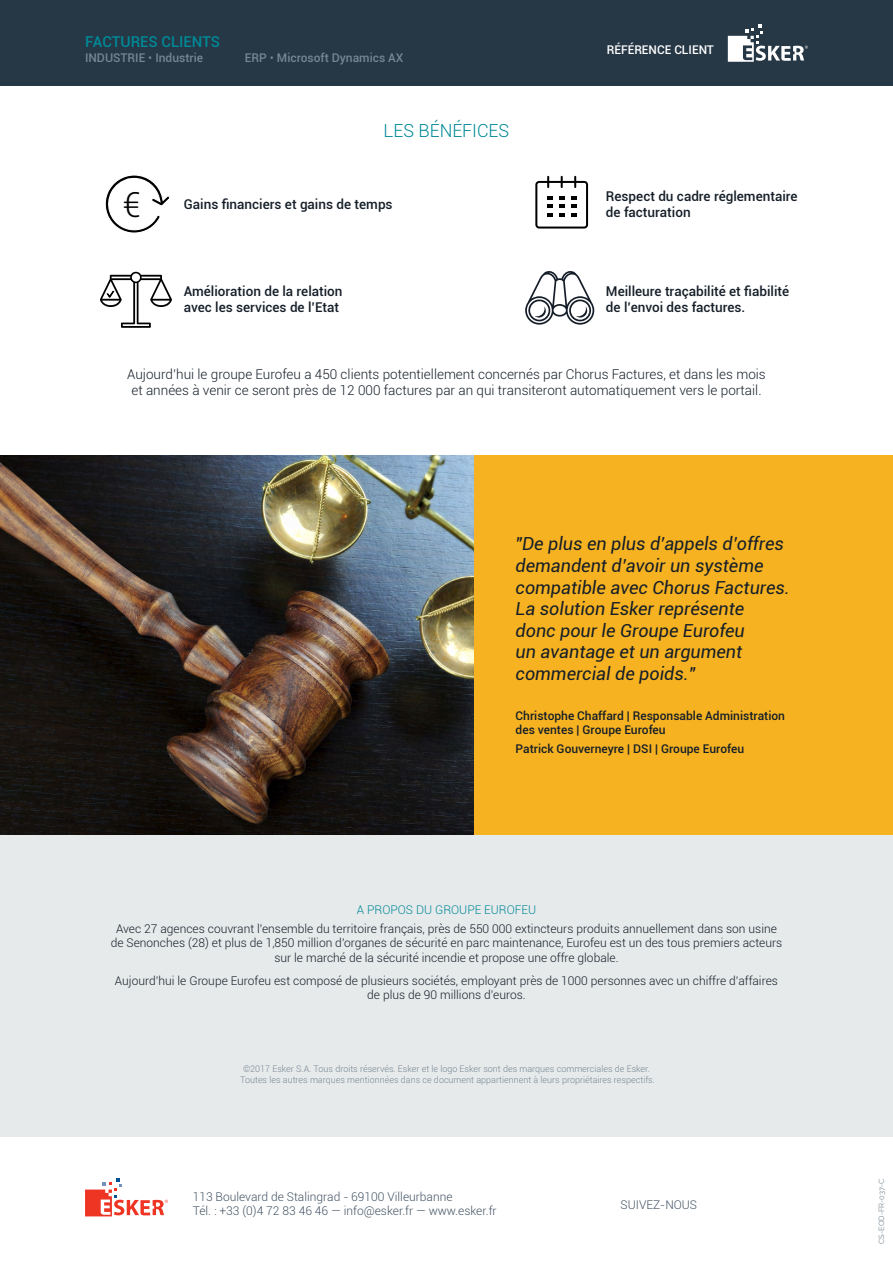
<style>
.page{position:relative;width:893px;height:1263px;background:#fff}
.page>*{position:absolute;margin:0;border:0;box-sizing:border-box;transform-origin:0 0}
.t1{font:300 34.5px "Roboto";color:#000}
.t2{font:italic 18px/21.6px "Roboto";color:#151e28}
.t3{font:300 18px "Roboto";color:#008996}
.t4{font:500 15px "Roboto";color:#008996}
.t5{font:300 13.5px/16.2px "Roboto";color:#151e28;text-align:center}
.t6{font:500 13.5px/16.2px "Roboto";color:#151e28}
.t7{font:300 12px/14.4px "Roboto";color:#151e28;text-align:center}
.t8{font:500 12px/14.4px "Roboto";color:#151e28}
.t9{font:300 12px/14.4px "Roboto";color:#435363}
.t10{font:500 12px "Roboto";color:#778692}
.t11{font:300 12px "Roboto";color:#008996}
.t12{font:500 12px "Roboto";color:#fff}
.t13{font:300 9px/10.8px "Roboto";color:#778692;text-align:center}
.t14{font:7.5px "Raleway";letter-spacing:-.005em;color:#778692}
.s1{font-weight:400}
</style>
<div class="page">
<div style="left:0;top:828px;width:893px;height:309px;background:#e6eaeb"></div>
<div style="left:473px;top:455px;width:420px;height:380px;background:#f6b221"></div>
<div style="left:0;top:0;width:893px;height:85px;background:#263746"></div>
<svg style="left:728px;top:24px;width:80px;height:38px"></svg>
<img style="left:0;top:455px;width:473px;height:380px">
<svg style="left:525px;top:271px;width:69px;height:54px"></svg>
<svg style="left:105px;top:175px;width:65px;height:58px"></svg>
<svg style="left:100px;top:272px;width:72px;height:56px"></svg>
<svg style="left:535px;top:176px;width:53px;height:53px"></svg>
<svg style="left:85px;top:1178px;width:83px;height:38px"></svg>
<p class="t4" style="left:85px;top:31px;width:137px">FACTURES CLIENTS</p>
<p class="t10" style="left:85px;top:49px;width:120px">INDUSTRIE <span class="s1">•</span> Industrie</p>
<p class="t10" style="left:245px;top:49px;width:160px">ERP <span class="s1">•</span> Microsoft Dynamics AX</p>
<h2 class="t3" style="left:384px;top:118px;width:127px">LES BÉNÉFICES</h2>
<p class="t12" style="left:607px;top:41px;width:109px">RÉFÉRENCE CLIENT</p>
<h1 class="t1" style="left:123px;top:181px;width:20px">€</h1>
<p class="t6" style="left:184px;top:196px;width:210px">Gains financiers et gains de temps</p>
<p class="t6" style="left:606px;top:188px;width:193px">Respect du cadre réglementaire de facturation</p>
<p class="t6" style="left:184px;top:282px;width:160px">Amélioration de la relation avec les services de l’Etat</p>
<p class="t6" style="left:606px;top:282px;width:185px">Meilleure traçabilité et fiabilité de l’envoi des factures.</p>
<p class="t5" style="left:127px;top:366px;width:640px">Aujourd’hui le groupe Eurofeu a 450 clients potentiellement concernés par Chorus Factures, et dans les mois et années à venir ce seront près de 12 000 factures par an qui transiteront automatiquement vers le portail.</p>
<h2 class="t2" style="left:516px;top:532px;width:276px">"De plus en plus d’appels d’offres demandent d’avoir un système compatible avec Chorus Factures.<br>La solution Esker représente<br>donc pour le Groupe Eurofeu<br>un avantage et un argument commercial de poids."</h2>
<p class="t8" style="left:516px;top:708px;width:271px">Christophe Chaffard | Responsable Administration des ventes | Groupe Eurofeu</p>
<p class="t8" style="left:516px;top:741px;width:230px">Patrick Gouverneyre | DSI | Groupe Eurofeu</p>
<p class="t11" style="left:357px;top:901px;width:181px">A PROPOS DU GROUPE EUROFEU</p>
<p class="t7" style="left:111px;top:921px;width:673px">Avec 27 agences couvrant l'ensemble du territoire français, près de 550 000 extincteurs produits annuellement dans son usine de Senonches (28) et plus de 1,850 million d'organes de sécurité en parc maintenance, Eurofeu est un des tous premiers acteurs sur le marché de la sécurité incendie et propose une offre globale.</p>
<p class="t7" style="left:115px;top:973px;width:664px">Aujourd’hui le Groupe Eurofeu est composé de plusieurs sociétés, employant près de 1000 personnes avec un chiffre d’affaires de plus de 90 millions d’euros.</p>
<p class="t13" style="left:240px;top:1063px;width:416px">©2017 Esker S.A. Tous droits réservés. Esker et le logo Esker sont des marques commerciales de Esker.<br>Toutes les autres marques mentionnées dans ce document appartiennent à leurs propriétaires respectifs.</p>
<p class="t9" style="left:193px;top:1189px;width:305px">113 Boulevard de Stalingrad - 69100 Villeurbanne<br>Tél. : +33 (0)4 72 83 46 46 — info@esker.fr — www.esker.fr</p>
<p class="t9" style="left:621px;top:1197px;width:78px">SUIVEZ-NOUS</p>
<p class="t14" style="left:877px;top:1244px;width:66px;rotate:-90deg">CS-EOD-FR-037-C</p>
</div>
